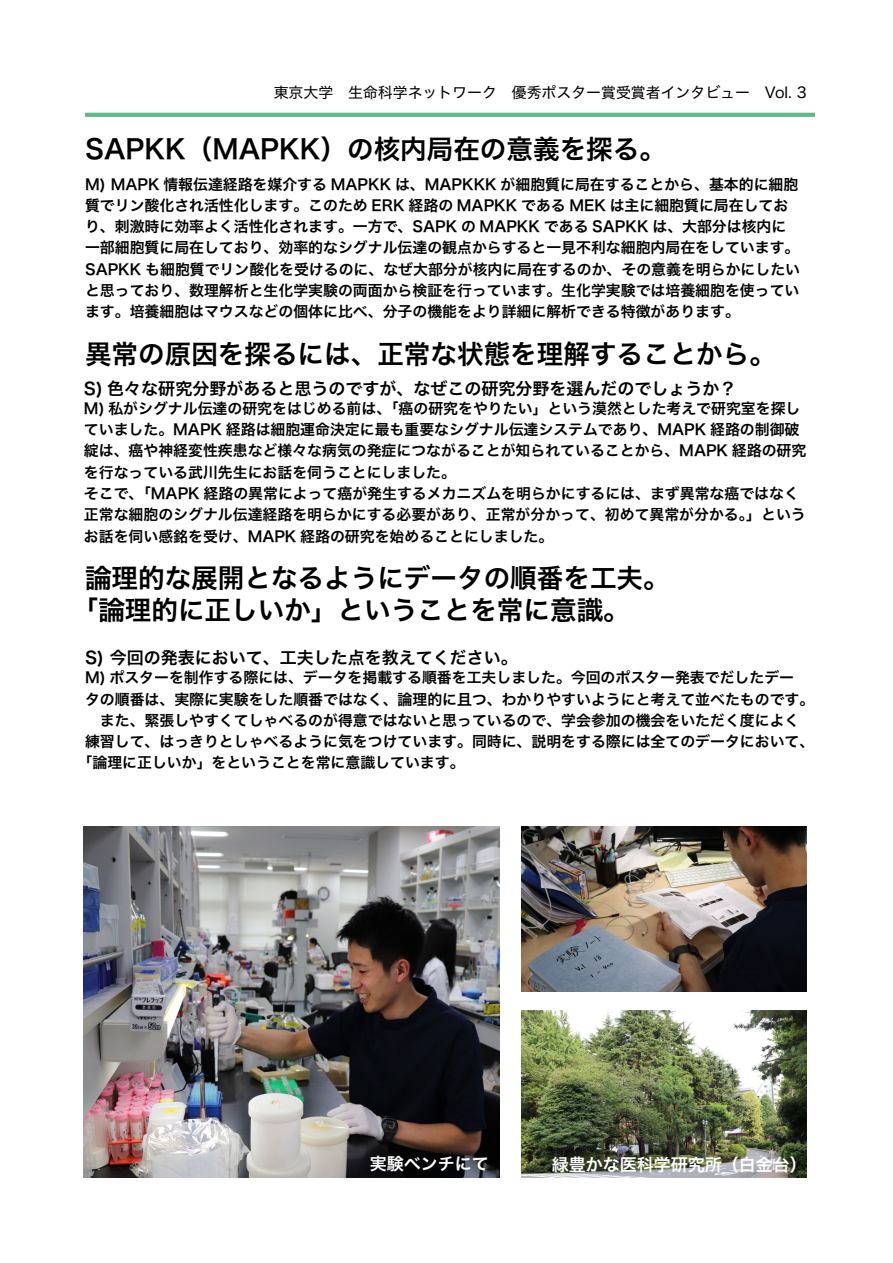
<style>
.page{position:relative;width:893px;height:1263px;background:#fff}
.page>*{position:absolute;margin:0;border:0;box-sizing:border-box;transform-origin:0 0}
.t1{font:26.55px/32px "Hiragino Sans W6";color:#000}
.t2{font:16.95px "Hiragino Sans W6";color:#000}
.t3{font:16.95px "Hiragino Sans W6";color:#fff}
.t4{font:14.85px/21.3px "Hiragino Sans W6";color:#000}
.t5{font:14.85px "Hiragino Sans W4";color:#000}
</style>
<div class="page">
<hr style="left:85px;top:113px;width:730px;height:4px;background:#61bb83">
<img style="left:84px;top:826px;width:416px;height:351px">
<img style="left:522px;top:1010px;width:285px;height:167px">
<img style="left:522px;top:826px;width:285px;height:165px">
<p class="t5" style="left:274px;top:79px;width:535px">東京大学　生命科学ネットワーク　優秀ポスター賞受賞者インタビュー　Vol 3.</p>
<h1 class="t1" style="left:85px;top:132px;width:582px">SAPKK（MAPKK）の核内局在の意義を探る。</h1>
<p class="t4" style="left:85px;top:173px;width:716px">M) MAPK 情報伝達経路を媒介する MAPKK は、MAPKKK が細胞質に局在することから、基本的に細胞質でリン酸化され活性化します。このため ERK 経路の MAPKK である MEK は主に細胞質に局在しており、刺激時に効率よく活性化されます。一方で、SAPK の MAPKK である SAPKK は、大部分は核内に一部細胞質に局在しており、効率的なシグナル伝達の観点からすると一見不利な細胞内局在をしています。SAPKK も細胞質でリン酸化を受けるのに、なぜ大部分が核内に局在するのか、その意義を明らかにしたいと思っており、数理解析と生化学実験の両面から検証を行っています。生化学実験では培養細胞を使っています。培養細胞はマウスなどの個体に比べ、分子の機能をより詳細に解析できる特徴があります。</p>
<h1 class="t1" style="left:85px;top:336px;width:692px">異常の原因を探るには、正常な状態を理解することから。</h1>
<p class="t2" style="left:84px;top:373px;width:654px">S) 色々な研究分野があると思うのですが、なぜこの研究分野を選んだのでしょうか?</p>
<p class="t4" style="left:84px;top:397px;width:724px">M) 私がシグナル伝達の研究をはじめる前は、「癌の研究をやりたい」という漠然とした考えで研究室を探していました。MAPK 経路は細胞運命決定に最も重要なシグナル伝達システムであり、MAPK 経路の制御破綻は、癌や神経変性疾患など様々な病気の発症につながることが知られていることから、MAPK 経路の研究を行なっている武川先生にお話を伺うことにしました。<br>そこで、「MAPK 経路の異常によって癌が発生するメカニズムを明らかにするには、まず異常な癌ではなく正常な細胞のシグナル伝達経路を明らかにする必要があり、正常が分かって、初めて異常が分かる。」というお話を伺い感銘を受け、MAPK 経路の研究を始めることにしました。</p>
<h1 class="t1" style="left:72px;top:561px;width:599px;text-indent:13px">論理的な展開となるようにデータの順番を工夫。「論理的に正しいか」ということを常に意識。</h1>
<p class="t2" style="left:85px;top:642px;width:434px">S) 今回の発表において、工夫した点を教えてください。</p>
<p class="t4" style="left:85px;top:666px;width:711px">M) ポスターを制作する際には、データを掲載する順番を工夫しました。今回のポスター発表でだしたデー</p>
<p class="t4" style="left:85px;top:688px;width:731px">タの順番は、実際に実験をした順番ではなく、論理的に且つ、わかりやすいようにと考えて並べたものです。</p>
<p class="t4" style="left:85px;top:709px;width:716px">　また、緊張しやすくてしゃべるのが得意ではないと思っているので、学会参加の機会をいただく度によく</p>
<p class="t4" style="left:85px;top:730px;width:731px">練習して、はっきりとしゃべるように気をつけています。同時に、説明をする際には全てのデータにおいて、</p>
<p class="t4" style="left:78px;top:751px;width:388px">「論理に正しいか」をということを常に意識しています。</p>
<p class="t3" style="left:370px;top:1148px;width:121px">実験ベンチにて</p>
<p class="t3" style="left:552px;top:1149px;width:257px">緑豊かな医科学研究所（白金台(</p>
</div>
